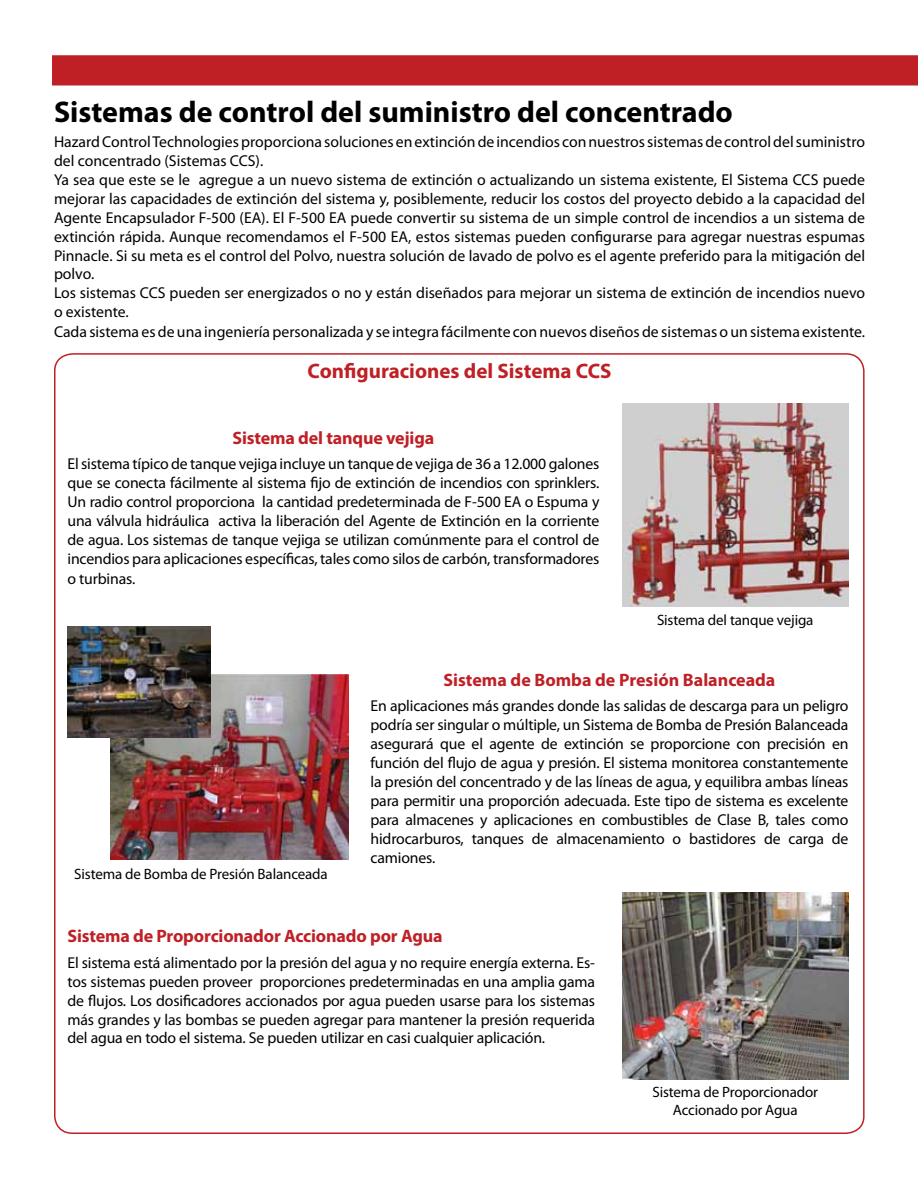
<style>
.page{position:relative;width:918px;height:1188px;background:#fff}
.page>*{position:absolute;margin:0;border:0;box-sizing:border-box;transform-origin:0 0}
.t1{font:700 30px "Myriad Pro";color:#000}
.t2{font:700 21px "Myriad Pro";color:#bf2026}
.t3{font:700 18px "Myriad Pro";letter-spacing:-.01em;color:#bf2026}
.t4{font:15.75px/19px "Myriad Pro";color:#000;text-align:justify}
.t5{font:15px/18px "Myriad Pro";letter-spacing:-.01em;color:#000;text-align:center}
</style>
<div class="page">
<div style="left:52px;top:55px;width:866px;height:31px;background:#bf2026"></div>
<img style="left:622px;top:403px;width:226px;height:204px">
<img style="left:110px;top:675px;width:238px;height:185px">
<img style="left:68px;top:627px;width:142px;height:111px">
<img style="left:622px;top:892px;width:226px;height:187px">
<h1 class="t1" style="left:54px;top:92px;width:680px">Sistemas de control del suministro del concentrado</h1>
<p class="t4" style="left:54px;top:132px;width:813px;text-align:left">Hazard Control Technologies proporciona soluciones en extinción de incendios con nuestros sistemas de control del suministro del concentrado (Sistemas CCS).<br>Ya sea que este se le agregue a un nuevo sistema de extinción o actualizando un sistema existente, El Sistema CCS puede mejorar las capacidades de extinción del sistema y, posiblemente, reducir los costos del proyecto debido a la capacidad del Agente Encapsulador F-500 (EA). El F-500 EA puede convertir su sistema de un simple control de incendios a un sistema de extinción rápida. Aunque recomendamos el F-500 EA, estos sistemas pueden configurarse para agregar nuestras espumas Pinnacle. Si su meta es el control del Polvo, nuestra solución de lavado de polvo es el agente preferido para la mitigación del polvo.<br>Los sistemas CCS pueden ser energizados o no y están diseñados para mejorar un sistema de extinción de incendios nuevo o existente.<br>Cada sistema es de una ingeniería personalizada y se integra fácilmente con nuevos diseños de sistemas o un sistema existente.</p>
<h2 class="t2" style="left:308px;top:357px;width:305px">Configuraciones del Sistema CCS</h2>
<p class="t3" style="left:233px;top:426px;width:203px">Sistema del tanque vejiga</p>
<p class="t4" style="left:68px;top:454px;width:533px">El sistema típico de tanque vejiga incluye un tanque de vejiga de 36 a 12.000 galones que se conecta fácilmente al sistema fijo de extinción de incendios con sprinklers.<br>Un radio control proporciona la cantidad predeterminada de F-500 EA o Espuma y una válvula hidráulica activa la liberación del Agente de Extinción en la corriente de agua. Los sistemas de tanque vejiga se utilizan comúnmente para el control de incendios para aplicaciones específicas, tales como silos de carbón, transformadores o turbinas.</p>
<p class="t5" style="left:657px;top:610px;width:158px">Sistema del tanque vejiga</p>
<p class="t5" style="left:74px;top:865px;width:255px">Sistema de Bomba de Presión Balanceada</p>
<p class="t3" style="left:444px;top:668px;width:333px">Sistema de Bomba de Presión Balanceada</p>
<p class="t4" style="left:371px;top:697px;width:480px">En aplicaciones más grandes donde las salidas de descarga para un peligro podría ser singular o múltiple, un Sistema de Bomba de Presión Balanceada asegurará que el agente de extinción se proporcione con precisión en función del flujo de agua y presión. El sistema monitorea constantemente la presión del concentrado y de las líneas de agua, y equilibra ambas líneas para permitir una proporción adecuada. Este tipo de sistema es excelente para almacenes y aplicaciones en combustibles de Clase B, tales como hidrocarburos, tanques de almacenamiento o bastidores de carga de camiones.</p>
<p class="t3" style="left:68px;top:924px;width:377px">Sistema de Proporcionador Accionado por Agua</p>
<p class="t4" style="left:68px;top:953px;width:529px">El sistema está alimentado por la presión del agua y no require energía externa. Es&shy;tos sistemas pueden proveer proporciones predeterminadas en una amplia gama de flujos. Los dosificadores accionados por agua pueden usarse para los sistemas más grandes y las bombas se pueden agregar para mantener la presión requerida del agua en todo el sistema. Se pueden utilizar en casi cualquier aplicación.</p>
<p class="t5" style="left:652px;top:1083px;width:167px">Sistema de Proporcionador<br>Accionado por Agua</p>
</div>
